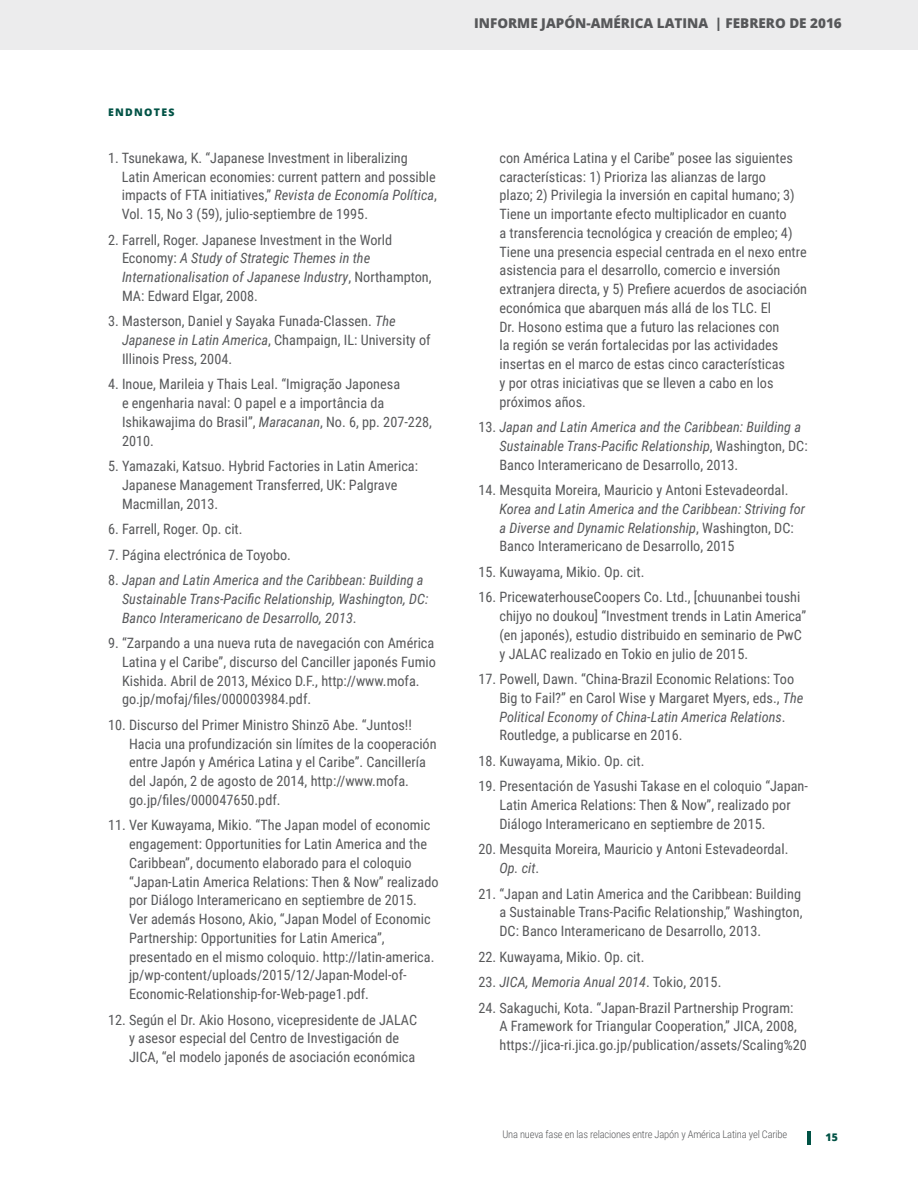
<style>
.page{position:relative;width:918px;height:1188px;background:#fff}
.page>*{position:absolute;margin:0;border:0;box-sizing:border-box;transform-origin:0 0}
.Footnootes_Text_-_ba{font:14.25px/18.8px "Roboto Condensed";color:#57585a}
.Footnootes_Text_-_ba-2{font:italic 14.25px/18.8px "Roboto Condensed";color:#57585a}
.t1{font:800 13.5px "Open Sans";color:#57585a}
.t2{font:300 10.5px "Roboto Condensed";letter-spacing:-.015em;color:#57585a}
.Footnotes_title{font:800 10.5px "Open Sans";letter-spacing:.125em;color:#005245}
.s1{font-style:italic}
.s2{font-style:normal}
</style>
<div class="page">
<div style="left:0;top:0;width:918px;height:50px;background:#ececed"></div>
<hr style="left:808px;top:1131px;width:3px;height:14px;background:#005245">
<p class="Footnotes_title" style="left:108px;top:104px;width:68px">ENDNOTES</p>
<p class="Footnootes_Text_-_ba" style="left:122px;top:148px;width:317px;text-indent:-14px">1. Tsunekawa, K. “Japanese Investment in liberalizing Latin American economies: current pattern and possible impacts of FTA initiatives,” <span class="s1">Revista de Economía Política</span>, Vol. 15, No 3 (59), julio-septiembre de 1995.</p>
<p class="Footnootes_Text_-_ba" style="left:122px;top:230px;width:311px;text-indent:-14px">2. Farrell, Roger. Japanese Investment in the World Economy: <span class="s1">A Study of Strategic Themes in the Internationalisation of Japanese Industry</span>, Northampton, MA: Edward Elgar, 2008.</p>
<p class="Footnootes_Text_-_ba" style="left:122px;top:311px;width:310px;text-indent:-14px">3. Masterson, Daniel y Sayaka Funada-Classen. <span class="s1">The<br>Japanese in Latin America</span>, Champaign, IL: University of<br>Illinois Press, 2004.</p>
<p class="Footnootes_Text_-_ba" style="left:122px;top:374px;width:311px;text-indent:-14px">4. Inoue, Marileia y Thais Leal. “Imigração Japonesa<br>e engenharia naval: O papel e a importância da Ishikawajima do Brasil”, <span class="s1">Maracanan</span>, No. 6, pp. 207-228, 2010.</p>
<p class="Footnootes_Text_-_ba" style="left:122px;top:456px;width:298px;text-indent:-14px">5. Yamazaki, Katsuo. Hybrid Factories in Latin America:<br>Japanese Management Transferred, UK: Palgrave<br>Macmillan, 2013.</p>
<p class="Footnootes_Text_-_ba" style="left:108px;top:519px;width:136px">6. Farrell, Roger. Op. cit.</p>
<p class="Footnootes_Text_-_ba" style="left:108px;top:545px;width:184px">7. Página electrónica de Toyobo.</p>
<p class="Footnootes_Text_-_ba-2" style="left:122px;top:570px;width:308px;text-indent:-14px"><span class="s2">8.</span> Japan and Latin America and the Caribbean: Building a<br>Sustainable Trans-Pacific Relationship, Washington, DC:<br>Banco Interamericano de Desarrollo, 2013<span class="s2">.</span></p>
<p class="Footnootes_Text_-_ba" style="left:122px;top:633px;width:315px;text-indent:-14px">9. “Zarpando a una nueva ruta de navegación con América Latina y el Caribe”, discurso del Canciller japonés Fumio Kishida. Abril de 2013, México D.F., http://www.mofa. go.jp/mofaj/files/000003984.pdf.</p>
<p class="Footnootes_Text_-_ba" style="left:129px;top:715px;width:309px;text-indent:-21px">10. Discurso del Primer Ministro Shinzō Abe. “Juntos!!<br>Hacia una profundización sin límites de la cooperación entre Japón y América Latina y el Caribe”. Cancillería del Japón, 2 de agosto de 2014, http://www.mofa. go.jp/files/000047650.pdf.</p>
<p class="Footnootes_Text_-_ba" style="left:129px;top:815px;width:311px;text-indent:-21px">11. Ver Kuwayama, Mikio. “The Japan model of economic engagement: Opportunities for Latin America and the Caribbean”, documento elaborado para el coloquio “Japan-Latin America Relations: Then &amp; Now” realizado por Diálogo Interamericano en septiembre de 2015.<br>Ver además Hosono, Akio, “Japan Model of Economic Partnership: Opportunities for Latin America”, presentado en el mismo coloquio. http://latin-america. jp/wp-content/uploads/2015/12/Japan-Model-of-Economic-Relationship-for-Web-page1.pdf.</p>
<p class="Footnootes_Text_-_ba" style="left:129px;top:1010px;width:290px;text-indent:-21px">12. Según el Dr. Akio Hosono, vicepresidente de JALAC y asesor especial del Centro de Investigación de<br>JICA, “el modelo japonés de asociación económica</p>
<p class="t1" style="left:474px;top:13px;width:369px">INFORME JAPÓN-AMÉRICA LATINA | FEBRERO DE 2016</p>
<p class="Footnootes_Text_-_ba" style="left:500px;top:148px;width:309px">con América Latina y el Caribe” posee las siguientes características: 1) Prioriza las alianzas de largo<br>plazo; 2) Privilegia la inversión en capital humano; 3)<br>Tiene un importante efecto multiplicador en cuanto<br>a transferencia tecnológica y creación de empleo; 4)<br>Tiene una presencia especial centrada en el nexo entre asistencia para el desarrollo, comercio e inversión extranjera directa, y 5) Prefiere acuerdos de asociación económica que abarquen más allá de los TLC. El<br>Dr. Hosono estima que a futuro las relaciones con<br>la región se verán fortalecidas por las actividades insertas en el marco de estas cinco características<br>y por otras iniciativas que se lleven a cabo en los próximos años.</p>
<p class="Footnootes_Text_-_ba-2" style="left:499px;top:417px;width:310px;text-indent:-21px"><span class="s2">13.</span> Japan and Latin America and the Caribbean: Building a<br>Sustainable Trans-Pacific Relationship<span class="s2">, Washington, DC:<br>Banco Interamericano de Desarrollo, 2013.</span></p>
<p class="Footnootes_Text_-_ba" style="left:500px;top:480px;width:307px;text-indent:-21px">14. Mesquita Moreira, Mauricio y Antoni Estevadeordal.<br><span class="s1">Korea and Latin America and the Caribbean: Striving for a Diverse and Dynamic Relationship</span>, Washington, DC:<br>Banco Interamericano de Desarrollo, 2015</p>
<p class="Footnootes_Text_-_ba" style="left:478px;top:562px;width:168px">15. Kuwayama, Mikio. Op. cit.</p>
<p class="Footnootes_Text_-_ba" style="left:500px;top:587px;width:308px;text-indent:-21px">16. PricewaterhouseCoopers Co. Ltd., [chuunanbei toushi chijyo no doukou] “Investment trends in Latin America” (en japonés), estudio distribuido en seminario de PwC y JALAC realizado en Tokio en julio de 2015.</p>
<p class="Footnootes_Text_-_ba" style="left:500px;top:669px;width:305px;text-indent:-21px">17. Powell, Dawn. “China-Brazil Economic Relations: Too Big to Fail?” en Carol Wise y Margaret Myers, eds., <span class="s1">The Political Economy of China-Latin America Relations</span>.<br>Routledge, a publicarse en 2016.</p>
<p class="Footnootes_Text_-_ba" style="left:478px;top:751px;width:168px">18. Kuwayama, Mikio. Op. cit.</p>
<p class="Footnootes_Text_-_ba" style="left:500px;top:776px;width:310px;text-indent:-21px">19. Presentación de Yasushi Takase en el coloquio “Japan-<br>Latin America Relations: Then &amp; Now”, realizado por<br>Diálogo Interamericano en septiembre de 2015.</p>
<p class="Footnootes_Text_-_ba" style="left:500px;top:839px;width:290px;text-indent:-21px">20. Mesquita Moreira, Mauricio y Antoni Estevadeordal.<br><span class="s1">Op. cit</span>.</p>
<p class="Footnootes_Text_-_ba" style="left:500px;top:884px;width:304px;text-align:justify;text-indent:-21px">21. “Japan and Latin America and the Caribbean: Building a Sustainable Trans-Pacific Relationship,” Washington, DC: Banco Interamericano de Desarrollo, 2013.</p>
<p class="Footnootes_Text_-_ba" style="left:478px;top:947px;width:168px">22. Kuwayama, Mikio. Op. cit.</p>
<p class="Footnootes_Text_-_ba-2" style="left:478px;top:972px;width:244px"><span class="s2">23.</span> JICA, Memoria Anual 2014<span class="s2">. Tokio, 2015.</span></p>
<p class="Footnootes_Text_-_ba" style="left:500px;top:998px;width:309px;text-indent:-21px">24. Sakaguchi, Kota. “Japan-Brazil Partnership Program:<br>A Framework for Triangular Cooperation,” JICA, 2008, https://jica-ri.jica.go.jp/publication/assets/Scaling%20</p>
<p class="t2" style="left:502px;top:1127px;width:286px">Una nueva fase en las relaciones entre Japón y América Latina yel Caribe</p>
<p class="Footnotes_title" style="left:826px;top:1129px;width:14px">15</p>
</div>
